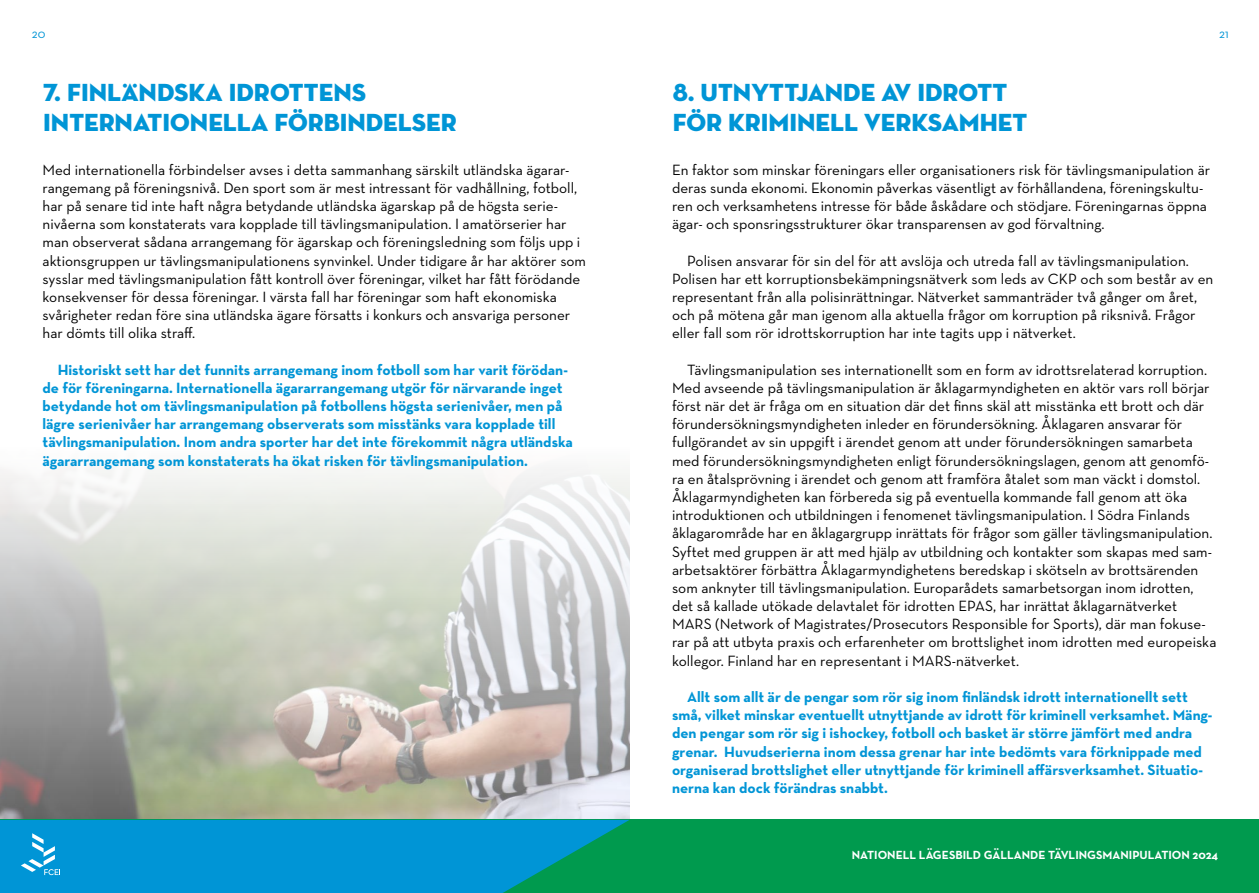
<style>
.page{position:relative;width:1259px;height:893px;background:#fff}
.page>*{position:absolute;margin:0;border:0;box-sizing:border-box;transform-origin:0 0}
.Otsikko_H1{font:25.2px "Neutra Disp Titling";color:#0095d6}
.Leipis{font:15.15px/18.1px "Neutra Text";color:#000}
.Leipis-2{font:700 15.15px/18.1px "Neutra Text";color:#0095d6}
.t1{font:12.6px "Neutra Text";color:#0095d6}
.t2{font:700 12px "Neutra Text";color:#fff}
</style>
<div class="page">
<img style="left:0;top:469px;width:629px;height:351px">
<div style="left:0;top:820px;width:1259px;height:73px;background:#009a4e"></div>
<svg style="left:0;top:820px;width:629px;height:73px;fill:#0095d6"></svg>
<svg style="left:21px;top:833px;width:39px;height:42px"></svg>
<p class="t1" style="left:32px;top:26px;width:15px">20</p>
<p class="t1" style="left:1219px;top:26px;width:11px">21</p>
<h1 class="Otsikko_H1" style="left:43px;top:76px;width:324px">7. FINLÄNDSKA IDROTTENS</h1>
<h1 class="Otsikko_H1" style="left:43px;top:107px;width:415px">INTERNATIONELLA FÖRBINDELSER</h1>
<p class="Leipis" style="left:43px;top:160px;width:545px">Med internationella förbindelser avses i detta sammanhang särskilt utländska ägarar&shy;rangemang på föreningsnivå. Den sport som är mest intressant för vadhållning, fotboll, har på senare tid inte haft några betydande utländska ägarskap på de högsta serie&shy;nivåerna som konstaterats vara kopplade till tävlingsmanipulation. I amatörserier har man observerat sådana arrangemang för ägarskap och föreningsledning som följs upp i aktionsgruppen ur tävlingsmanipulationens synvinkel. Under tidigare år har aktörer som sysslar med tävlingsmanipulation fått kontroll över föreningar, vilket har fått förödande konsekvenser för dessa föreningar. I värsta fall har föreningar som haft ekonomiska svårigheter redan före sina utländska ägare försatts i konkurs och ansvariga personer har dömts till olika straff.</p>
<p class="Leipis-2" style="left:43px;top:360px;width:532px;text-indent:15px">Historiskt sett har det funnits arrangemang inom fotboll som har varit förödan&shy;de för föreningarna. Internationella ägararrangemang utgör för närvarande inget betydande hot om tävlingsmanipulation på fotbollens högsta serienivåer, men på lägre serienivåer har arrangemang observerats som misstänks vara kopplade till tävlingsmanipulation. Inom andra sporter har det inte förekommit några utländska ägararrangemang som konstaterats ha ökat risken för tävlingsmanipulation.</p>
<h1 class="Otsikko_H1" style="left:672px;top:76px;width:336px">8. UTNYTTJANDE AV IDROTT</h1>
<h1 class="Otsikko_H1" style="left:672px;top:107px;width:356px">FÖR KRIMINELL VERKSAMHET</h1>
<p class="Leipis" style="left:672px;top:160px;width:540px">En faktor som minskar föreningars eller organisationers risk för tävlingsmanipulation är deras sunda ekonomi. Ekonomin påverkas väsentligt av förhållandena, föreningskultu&shy;ren och verksamhetens intresse för både åskådare och stödjare. Föreningarnas öppna ägar- och sponsringsstrukturer ökar transparensen av god förvaltning.</p>
<p class="Leipis" style="left:672px;top:251px;width:543px;text-indent:15px">Polisen ansvarar för sin del för att avslöja och utreda fall av tävlingsmanipulation.<br>Polisen har ett korruptionsbekämpningsnätverk som leds av CKP och som består av en representant från alla polisinrättningar. Nätverket sammanträder två gånger om året, och på mötena går man igenom alla aktuella frågor om korruption på riksnivå. Frågor eller fall som rör idrottskorruption har inte tagits upp i nätverket.</p>
<p class="Leipis" style="left:672px;top:360px;width:546px;text-indent:15px">Tävlingsmanipulation ses internationellt som en form av idrottsrelaterad korruption.<br>Med avseende på tävlingsmanipulation är åklagarmyndigheten en aktör vars roll börjar först när det är fråga om en situation där det finns skäl att misstänka ett brott och där förundersökningsmyndigheten inleder en förundersökning. Åklagaren ansvarar för fullgörandet av sin uppgift i ärendet genom att under förundersökningen samarbeta med förundersökningsmyndigheten enligt förundersökningslagen, genom att genomfö&shy;ra en åtalsprövning i ärendet och genom att framföra åtalet som man väckt i domstol.<br>Åklagarmyndigheten kan förbereda sig på eventuella kommande fall genom att öka introduktionen och utbildningen i fenomenet tävlingsmanipulation. I Södra Finlands åklagarområde har en åklagargrupp inrättats för frågor som gäller tävlingsmanipulation.<br>Syftet med gruppen är att med hjälp av utbildning och kontakter som skapas med sam&shy;arbetsaktörer förbättra Åklagarmyndighetens beredskap i skötseln av brottsärenden som anknyter till tävlingsmanipulation. Europarådets samarbetsorgan inom idrotten, det så kallade utökade delavtalet för idrotten EPAS, har inrättat åklagarnätverket MARS (Network of Magistrates/Prosecutors Responsible for Sports), där man fokuse&shy;rar på att utbyta praxis och erfarenheter om brottslighet inom idrotten med europeiska kollegor. Finland har en representant i MARS-nätverket.</p>
<p class="Leipis-2" style="left:672px;top:687px;width:542px;text-indent:15px">Allt som allt är de pengar som rör sig inom finländsk idrott internationellt sett små, vilket minskar eventuellt utnyttjande av idrott för kriminell verksamhet. Mäng&shy;den pengar som rör sig i ishockey, fotboll och basket är större jämfört med andra grenar. Huvudserierna inom dessa grenar har inte bedömts vara förknippade med organiserad brottslighet eller utnyttjande för kriminell affärsverksamhet. Situatio&shy;nerna kan dock förändras snabbt.</p>
<p class="t2" style="left:852px;top:847px;width:368px">NATIONELL LÄGESBILD GÄLLANDE TÄVLINGSMANIPULATION 2024</p>
</div>
